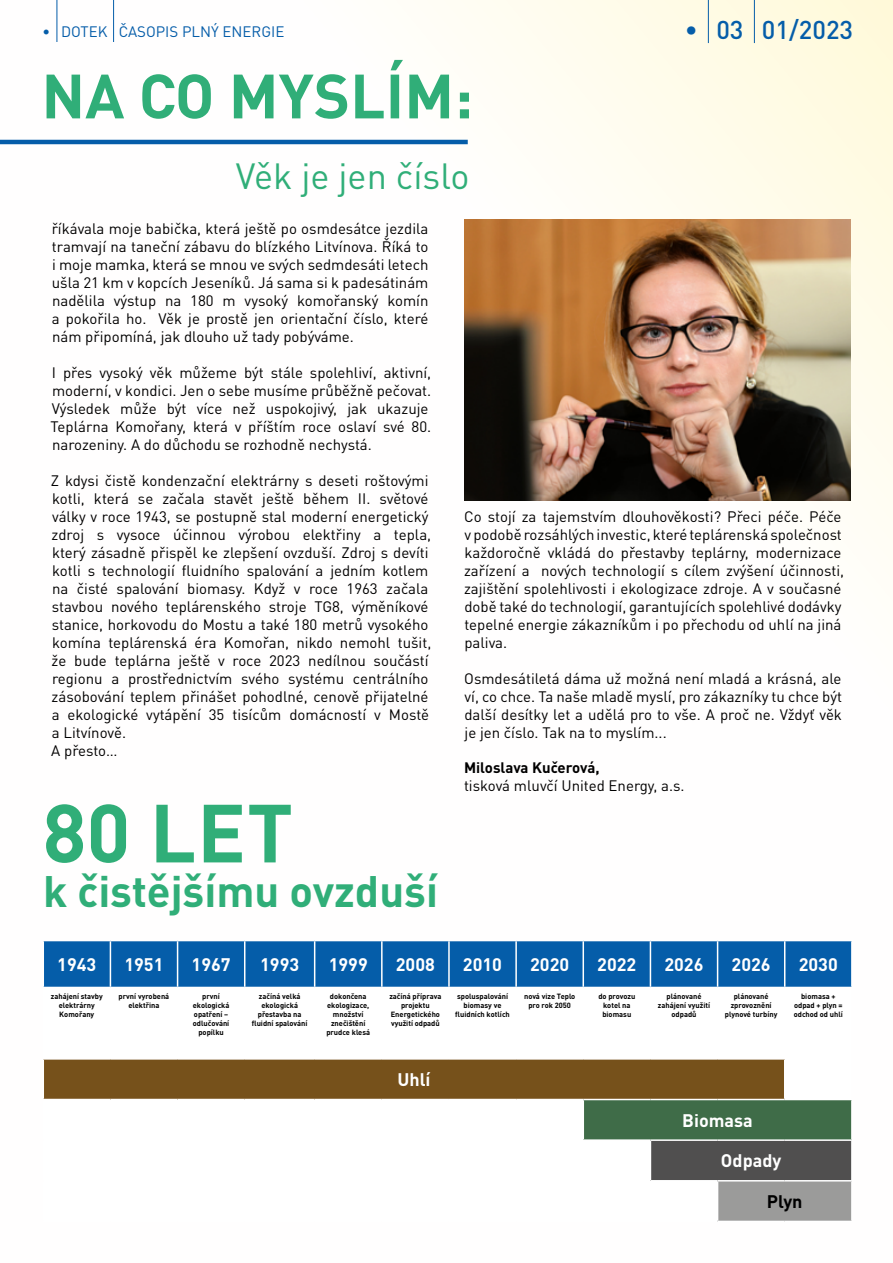
<style>
.page{position:relative;width:893px;height:1263px;background:#fff}
.page>*{position:absolute;margin:0;border:0;box-sizing:border-box;transform-origin:0 0}
.t1{font:700 81px "DIN Pro";color:#30ae78}
.t2{font:700 61.5px "DIN Pro";color:#30ae78}
.t3{font:700 43.5px "DIN Pro";color:#30ae78}
.t4{font:36px "DIN Pro";color:#30ae78}
.t5{font:500 25.5px "DIN Pro";color:#055da9}
.t6{font:700 18px "DIN Pro";color:#fff}
.t7{font:700 18px "DIN Pro";color:#000}
.t8{font:15px/18px "DIN Pro";color:#000}
.t9{font:15px "DIN Pro";color:#055da9}
.t10{font:700 15px "DIN Pro";color:#000}
.t11{font:700 7.5px/9px "DIN Pro";color:#000;text-align:center}
.s1{font-weight:500}
</style>
<div class="page">
<svg style="left:0;top:0;width:893px;height:543px"></svg>
<hr style="left:0;top:140px;width:468px;height:4px;background:#055da9">
<img style="left:464px;top:219px;width:386px;height:281px">
<hr style="left:57px;top:0;width:1px;height:42px;background:#055da9">
<hr style="left:113px;top:0;width:1px;height:42px;background:#055da9">
<hr style="left:708px;top:0;width:1px;height:43px;background:#055da9">
<hr style="left:754px;top:0;width:1px;height:43px;background:#055da9">
<div style="left:44px;top:941px;width:807px;height:46px;background:#055da9"></div>
<div style="left:43px;top:1059px;width:742px;height:40px;background:#76511b"></div>
<div style="left:583px;top:1099px;width:269px;height:41px;background:#3f6c48"></div>
<div style="left:650px;top:1140px;width:202px;height:41px;background:#504f4f"></div>
<div style="left:718px;top:1181px;width:134px;height:40px;background:#9b9b9a"></div>
<hr style="left:110px;top:941px;width:1px;height:46px;background:#fff">
<hr style="left:177px;top:941px;width:1px;height:46px;background:#fff">
<hr style="left:244px;top:941px;width:1px;height:46px;background:#fff">
<hr style="left:314px;top:941px;width:1px;height:46px;background:#fff">
<hr style="left:381px;top:941px;width:2px;height:46px;background:#fff">
<hr style="left:448px;top:941px;width:2px;height:46px;background:#fff">
<hr style="left:515px;top:941px;width:2px;height:46px;background:#fff">
<hr style="left:582px;top:941px;width:2px;height:46px;background:#fff">
<hr style="left:650px;top:941px;width:1px;height:46px;background:#fff">
<hr style="left:717px;top:941px;width:1px;height:46px;background:#fff">
<hr style="left:784px;top:941px;width:1px;height:46px;background:#fff">
<hr style="left:43px;top:1059px;width:1px;height:40px;background:#fff">
<hr style="left:784px;top:1059px;width:1px;height:40px;background:#fff">
<hr style="left:583px;top:1099px;width:67px;height:1px;background:#fff">
<hr style="left:582px;top:1100px;width:2px;height:39px;background:#fff">
<hr style="left:650px;top:1099px;width:68px;height:1px;background:#fff">
<hr style="left:718px;top:1099px;width:67px;height:1px;background:#fff">
<hr style="left:785px;top:1099px;width:68px;height:1px;background:#fff">
<hr style="left:851px;top:1100px;width:2px;height:39px;background:#fff">
<hr style="left:583px;top:1139px;width:67px;height:2px;background:#fff">
<hr style="left:650px;top:1139px;width:68px;height:2px;background:#fff">
<hr style="left:650px;top:1141px;width:1px;height:39px;background:#fff">
<hr style="left:718px;top:1139px;width:67px;height:2px;background:#fff">
<hr style="left:785px;top:1139px;width:68px;height:2px;background:#fff">
<hr style="left:851px;top:1141px;width:2px;height:39px;background:#fff">
<hr style="left:650px;top:1180px;width:68px;height:1px;background:#fff">
<hr style="left:718px;top:1180px;width:67px;height:1px;background:#fff">
<hr style="left:785px;top:1180px;width:68px;height:1px;background:#fff">
<hr style="left:851px;top:1181px;width:2px;height:40px;background:#fff">
<p class="t9" style="left:43px;top:21px;width:243px"><span class="s1">•</span> DOTEK ČASOPIS PLNÝ ENERGIE</p>
<h3 class="t5" style="left:685px;top:12px;width:170px">• 03 01/2023</h3>
<h2 class="t2" style="left:41px;top:54px;width:433px">NA CO MYSLÍM:</h2>
<h3 class="t4" style="left:236px;top:151px;width:235px">Věk je jen číslo</h3>
<p class="t8" style="left:52px;top:219px;width:378px;text-align:justify">říkávala moje babička, která ještě po osmdesátce jezdila tramvají na taneční zábavu do blízkého Litvínova. Říká to i moje mamka, která se mnou ve svých sedmdesáti letech ušla 21 km v kopcích Jeseníků. Já sama si k padesátinám nadělila výstup na 180 m vysoký komořanský komín a pokořila ho. Věk je prostě jen orientační číslo, které nám připomíná, jak dlouho už tady pobýváme.</p>
<p class="t8" style="left:51px;top:363px;width:382px">I přes vysoký věk můžeme být stále spolehliví, aktivní, moderní, v kondici. Jen o sebe musíme průběžně pečovat.<br>Výsledek může být více než uspokojivý, jak ukazuje Teplárna Komořany, která v příštím roce oslaví své 80. narozeniny. A do důchodu se rozhodně nechystá.</p>
<p class="t8" style="left:51px;top:471px;width:382px">Z kdysi čistě kondenzační elektrárny s deseti roštovými kotli, která se začala stavět ještě během II. světové války v roce 1943, se postupně stal moderní energetický zdroj s vysoce účinnou výrobou elektřiny a tepla, který zásadně přispěl ke zlepšení ovzduší. Zdroj s devíti kotli s technologií fluidního spalování a jedním kotlem na čisté spalování biomasy. Když v roce 1963 začala stavbou nového teplárenského stroje TG8, výměníkové stanice, horkovodu do Mostu a také 180 metrů vysokého komína teplárenská éra Komořan, nikdo nemohl tušit, že bude teplárna ještě v roce 2023 nedílnou součástí regionu a prostřednictvím svého systému centrálního zásobování teplem přinášet pohodlné, cenově přijatelné a ekologické vytápění 35 tisícům domácností v Mostě a Litvínově.<br>A přesto…</p>
<p class="t10" style="left:464px;top:757px;width:137px">Miloslava Kučerová,</p>
<p class="t8" style="left:464px;top:776px;width:222px">tisková mluvčí United Energy, a.s.</p>
<p class="t8" style="left:464px;top:507px;width:382px">Co stojí za tajemstvím dlouhověkosti? Přeci péče. Péče v podobě rozsáhlých investic, které teplárenská společnost každoročně vkládá do přestavby teplárny, modernizace zařízení a nových technologií s cílem zvýšení účinnosti, zajištění spolehlivosti i ekologizace zdroje. A v současné době také do technologií, garantujících spolehlivé dodávky tepelné energie zákazníkům i po přechodu od uhlí na jiná paliva.</p>
<p class="t8" style="left:464px;top:669px;width:379px;text-align:justify">Osmdesátiletá dáma už možná není mladá a krásná, ale ví, co chce. Ta naše mladě myslí, pro zákazníky tu chce být další desítky let a udělá pro to vše. A proč ne. Vždyť věk je jen číslo. Tak na to myslím...</p>
<h1 class="t1" style="left:43px;top:778px;width:252px">80 LET</h1>
<h3 class="t3" style="left:43px;top:862px;width:396px">k čistějšímu ovzduší</h3>
<p class="t6" style="left:57px;top:952px;width:41px">1943</p>
<p class="t6" style="left:124px;top:952px;width:41px">1951</p>
<p class="t6" style="left:192px;top:952px;width:41px">1967</p>
<p class="t6" style="left:260px;top:952px;width:41px">1993</p>
<p class="t6" style="left:329px;top:952px;width:41px">1999</p>
<p class="t6" style="left:396px;top:952px;width:41px">2008</p>
<p class="t6" style="left:463px;top:952px;width:41px">2010</p>
<p class="t6" style="left:530px;top:952px;width:41px">2020</p>
<p class="t6" style="left:597px;top:952px;width:41px">2022</p>
<p class="t6" style="left:664px;top:952px;width:41px">2026</p>
<p class="t6" style="left:732px;top:952px;width:41px">2026</p>
<p class="t6" style="left:799px;top:952px;width:41px">2030</p>
<p class="t11" style="left:51px;top:992px;width:54px">zahájení stavby elektrárny<br>Komořany</p>
<p class="t11" style="left:119px;top:992px;width:52px">první vyrobená elektřina</p>
<p class="t11" style="left:193px;top:992px;width:38px">první ekologická opatření – odlučování popílku</p>
<p class="t11" style="left:252px;top:992px;width:57px">začíná velká ekologická přestavba na fluidní spalování</p>
<p class="t11" style="left:326px;top:992px;width:45px">dokončena ekologizace, množství znečištění prudce klesá</p>
<p class="t11" style="left:389px;top:992px;width:54px">začíná příprava projektu<br>Energetického využití odpadů</p>
<p class="t11" style="left:455px;top:992px;width:56px">spoluspalování biomasy ve fluidních kotlích</p>
<p class="t11" style="left:524px;top:992px;width:53px">nová vize Teplo pro rok 2050</p>
<p class="t11" style="left:598px;top:992px;width:38px">do provozu kotel na biomasu</p>
<p class="t11" style="left:658px;top:992px;width:54px">plánované zahájení využití odpadů</p>
<p class="t11" style="left:725px;top:992px;width:54px">plánované zprovoznění plynové turbíny</p>
<p class="t11" style="left:794px;top:992px;width:51px">biomasa + odpad + plyn = odchod od uhlí</p>
<p class="t6" style="left:397px;top:1067px;width:35px">Uhlí</p>
<p class="t6" style="left:682px;top:1108px;width:72px">Biomasa</p>
<p class="t6" style="left:721px;top:1148px;width:62px">Odpady</p>
<p class="t7" style="left:767px;top:1189px;width:37px">Plyn</p>
</div>
